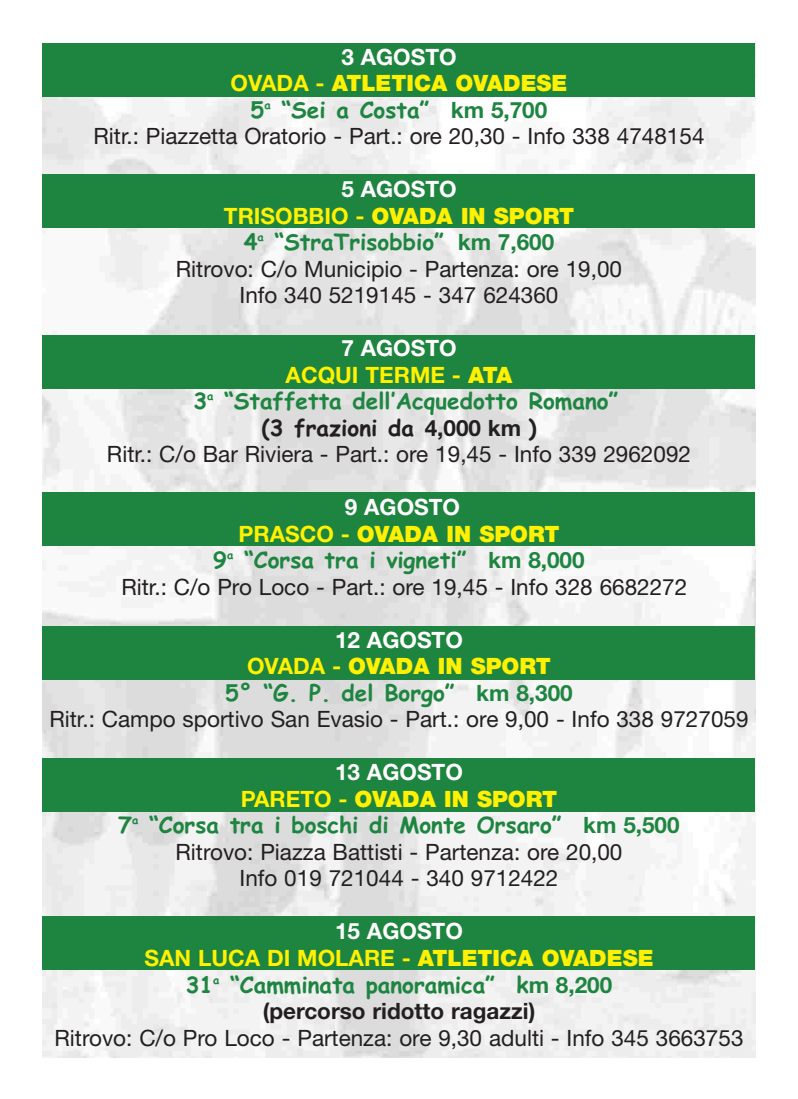
<style>
.page{position:relative;width:798px;height:1099px;background:#fff}
.page>*{position:absolute;margin:0;border:0;box-sizing:border-box;transform-origin:0 0}
.t1{font:22.5px/26.5px "Helvetica Neue";color:#231f20;text-align:center}
.t2{font:700 22.5px/26.5px "Comic Sans MS";color:#1e8540}
.t3{font:900 22.5px/26.5px "Helvetica Neue";color:#fff101;text-align:center}
.t4{font:700 22.5px/26.5px "Helvetica Neue";color:#fff101;text-align:center}
.t5{font:700 22.5px "Helvetica Neue";color:#231f20}
.s1{font-weight:700;color:#fff}
.s2{font-weight:700}
.s3{font-family:"Helvetica Neue"}
.s4{color:#fff}
.s5{font-weight:900}
.s6{color:#231f20}
.s7{font-family:"Helvetica Neue";color:#231f20}
</style>
<div class="page">
<img style="left:43px;top:97px;width:712px;height:960px">
<div style="left:43px;top:43px;width:712px;height:54px;background:#1e8540"></div>
<div style="left:43px;top:174px;width:712px;height:53px;background:#1e8540"></div>
<div style="left:43px;top:336px;width:712px;height:53px;background:#1e8540"></div>
<div style="left:43px;top:492px;width:712px;height:53px;background:#1e8540"></div>
<div style="left:43px;top:626px;width:712px;height:53px;background:#1e8540"></div>
<div style="left:43px;top:758px;width:712px;height:53px;background:#1e8540"></div>
<div style="left:43px;top:916px;width:712px;height:53px;background:#1e8540"></div>
<p class="t3" style="left:230px;top:46px;width:338px"><span class="s1">3 AGOSTO<br></span><span class="s2">OVADA -</span> ATLETICA OVADESE</p>
<p class="t2" style="left:250px;top:99px;width:298px">5<sup>a</sup> “Sei a Costa” <span class="s3">km 5,700</span></p>
<p class="t1" style="left:93px;top:126px;width:612px">Ritr.: Piazzetta Oratorio - Part.: ore 20,30 - Info 338 4748154</p>
<p class="t3" style="left:224px;top:178px;width:351px"><span class="s1">5 AGOSTO<br></span><span class="s2">TRISOBBIO -</span> OVADA IN SPORT</p>
<p class="t2" style="left:243px;top:231px;width:312px">4<sup>a</sup> “StraTrisobbio” <span class="s3">km 7,600</span></p>
<p class="t1" style="left:176px;top:258px;width:447px">Ritrovo: C/o Municipio - Partenza: ore 19,00<br>Info 340 5219145 - 347 624360</p>
<p class="t4" style="left:285px;top:337px;width:228px"><span class="s4">7 AGOSTO<br></span>ACQUI TERME - <span class="s5">ATA</span></p>
<p class="t2" style="left:261px;top:390px;width:358px;text-indent:-68px">3<sup>a</sup> “Staffetta dell’Acquedotto Romano” <span class="s6">(3 frazioni da</span> <span class="s7">4,000 km</span> <span class="s6">)</span></p>
<p class="t1" style="left:107px;top:444px;width:585px">Ritr.: C/o Bar Riviera - Part.: ore 19,45 - Info 339 2962092</p>
<p class="t3" style="left:238px;top:496px;width:322px"><span class="s1">9 AGOSTO<br></span><span class="s2">PRASCO -</span> OVADA IN SPORT</p>
<p class="t2" style="left:213px;top:549px;width:373px">9<sup>a</sup> “Corsa tra i vigneti” <span class="s3">km 8,000</span></p>
<p class="t1" style="left:121px;top:576px;width:567px">Ritr.: C/o Pro Loco - Part.: ore 19,45 - Info 328 6682272</p>
<p class="t3" style="left:247px;top:629px;width:305px"><span class="s1">12 AGOSTO<br></span><span class="s2">OVADA -</span> OVADA IN SPORT</p>
<p class="t2" style="left:225px;top:682px;width:349px">5° “G. P. del Borgo” <span class="s3">km 8,300</span></p>
<p class="t1" style="left:49px;top:709px;width:700px">Ritr.: Campo sportivo San Evasio - Part.: ore 9,00 - Info 338 9727059</p>
<p class="t3" style="left:241px;top:761px;width:318px"><span class="s1">13 AGOSTO<br></span><span class="s2">PARETO -</span> OVADA IN SPORT</p>
<p class="t2" style="left:118px;top:814px;width:562px">7<sup>a</sup> “Corsa tra i boschi di Monte Orsaro” <span class="s3">km 5,500</span></p>
<p class="t1" style="left:175px;top:841px;width:448px">Ritrovo: Piazza Battisti - Partenza: ore 20,00<br>Info 019 721044 - 340 9712422</p>
<p class="t4" style="left:144px;top:920px;width:510px"><span class="s4">15 AGOSTO<br></span>SAN LUCA DI MOLARE - <span class="s5">ATLETICA OVADESE</span></p>
<p class="t2" style="left:186px;top:973px;width:428px">31<sup>a</sup> “Camminata panoramica” k<span class="s3">m 8,200</span></p>
<p class="t5" style="left:262px;top:1002px;width:274px">(percorso ridotto ragazzi)</p>
<p class="t1" style="left:54px;top:1027px;width:690px">Ritrovo: C/o Pro Loco - Partenza: ore 9,30 adulti - Info 345 3663753</p>
</div>
